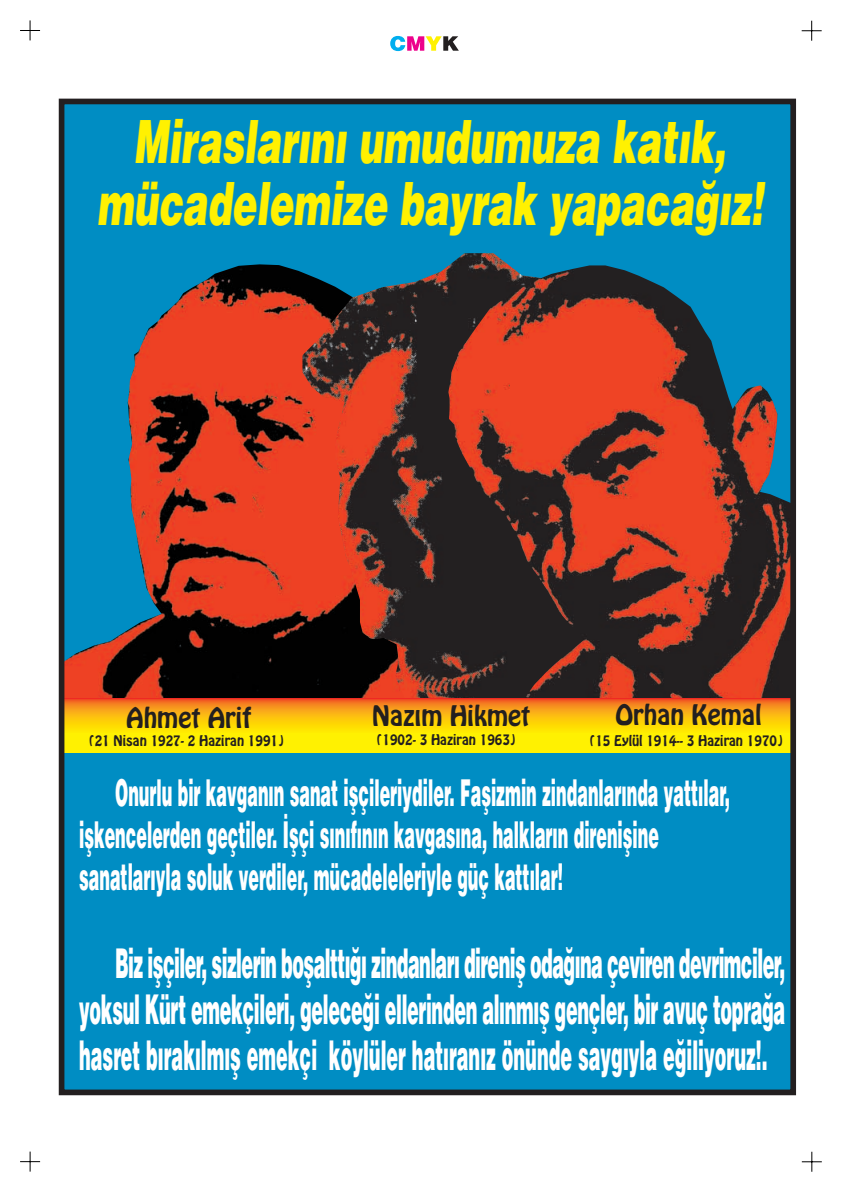
<style>
.page{position:relative;width:842px;height:1192px;background:#fff}
.page>*{position:absolute;margin:0;border:0;box-sizing:border-box;transform-origin:0 0}
.t1{font:59.6px/61.6px "Helvetica Black Turk I";color:#fff101;text-align:center;scale:.62 1}
.t2{font:41px/46px "Helvetica Black Turk";color:#fff;text-align:justify;scale:.43 1}
.t3{font:37px/42px "Helvetica Black Turk";color:#fff;scale:.43 1}
.t4{font:25px "Hobo";color:#231f20}
.t5{font:13px "Hobo";color:#231f20}
</style>
<div class="page">
<div style="left:59px;top:103px;width:735px;height:987px;background:#008dc3"></div>
<svg style="left:390px;top:36px;width:69px;height:15px"></svg>
<svg style="left:20px;top:20px;width:20px;height:20px"></svg>
<svg style="left:20px;top:1151px;width:20px;height:20px"></svg>
<svg style="left:802px;top:1151px;width:20px;height:20px"></svg>
<svg style="left:802px;top:21px;width:20px;height:20px"></svg>
<img style="left:66px;top:264px;width:236px;height:433px">
<img style="left:302px;top:253px;width:207px;height:444px">
<img style="left:448px;top:265px;width:341px;height:432px">
<svg style="left:66px;top:697px;width:723px;height:36px;background:#f5ab11"></svg>
<div style="left:59px;top:733px;width:736px;height:19px;background:#fff101"></div>
<div style="left:59px;top:99px;width:737px;height:995px;border:6px solid #231f20"></div>
<p class="t1" style="left:97px;top:115px;width:1076px">Miraslar›n› umudumuza kat›k, mücadelemize bayrak yapaca¤›z!</p>
<p class="t4" style="left:126px;top:705px;width:127px">Ahmet Arif</p>
<p class="t4" style="left:372px;top:702px;width:160px">Nazım Hikmet</p>
<p class="t4" style="left:615px;top:701px;width:148px">Orhan Kemal</p>
<p class="t5" style="left:89px;top:733px;width:197px">(21 Nisan 1927- 2 Haziran 1991)</p>
<p class="t5" style="left:376px;top:733px;width:141px">(1902- 3 Haziran 1963)</p>
<p class="t5" style="left:589px;top:734px;width:195px">(15 Eylül 1914-- 3 Haziran 1970)</p>
<p class="t3" style="left:79px;top:772px;width:1515px;text-indent:36px">Onurlu bir kavgan›n sanat iflçileriydiler. Faflizmin zindanlar›nda yatt›lar, iflkencelerden geçtiler. ‹flçi s›n›f›n›n kavgas›na, halklar›n direnifline sanatlar›yla soluk verdiler, mücadeleleriyle güç katt›lar!</p>
<p class="t2" style="left:79px;top:940px;width:1643px;text-indent:36px">Biz iflçiler, sizlerin boflaltt›¤› zindanlar› direnifl oda¤›na çeviren devrimciler, yoksul Kürt emekçileri, gelece¤i ellerinden al›nm›fl gençler, bir avuç topra¤a hasret b›rak›lm›fl emekçi köylüler hat›ran›z önünde sayg›yla e¤iliyoruz!.</p>
</div>
